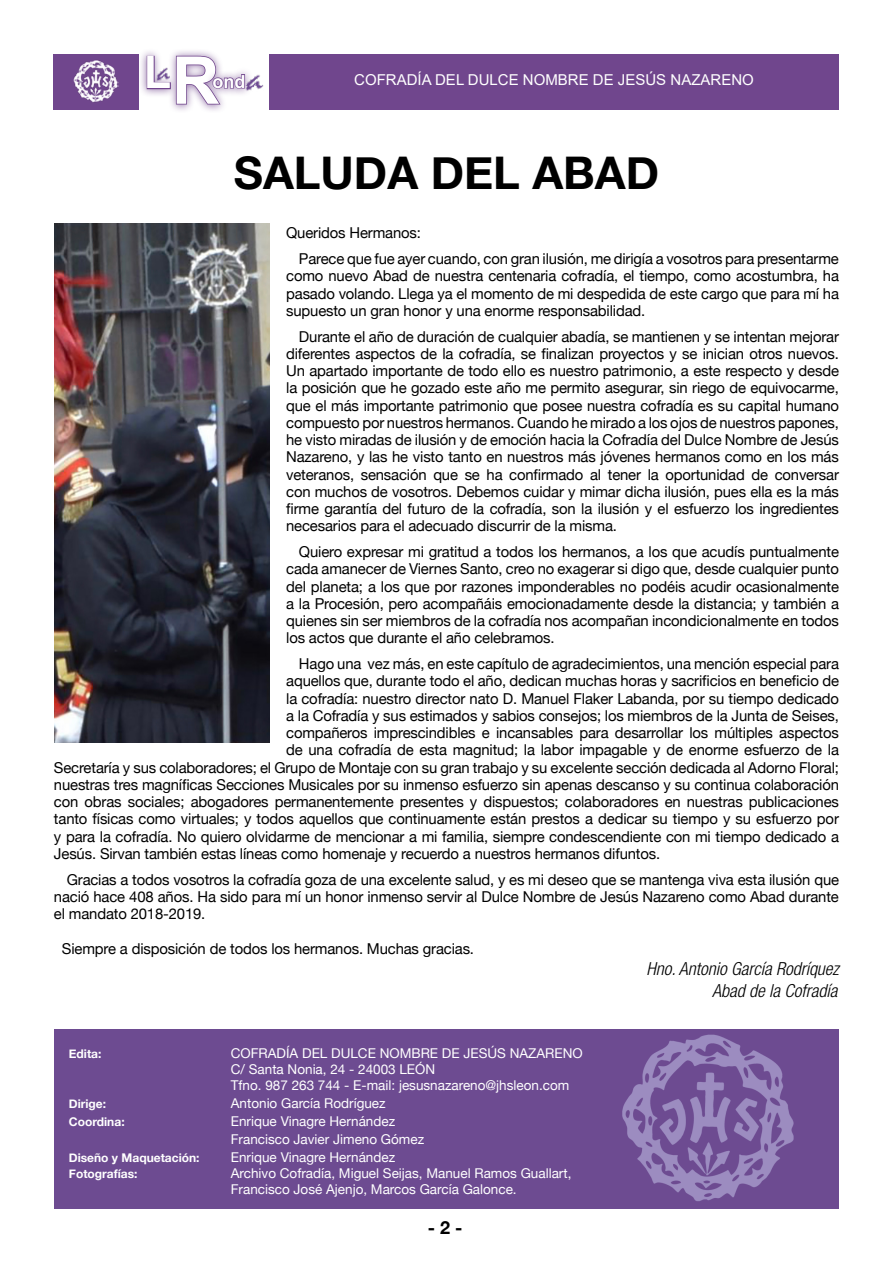
<style>
.page{position:relative;width:893px;height:1263px;background:#fff}
.page>*{position:absolute;margin:0;border:0;box-sizing:border-box;transform-origin:0 0}
.t1{font:700 45px "Helvetica Neue";color:#000}
.t2{font:700 45px "Arial";color:#fff}
.t3{font:italic 300 condensed 18px/21.6px "Helvetica Neue LT Std";color:#000;text-align:right}
.t4{font:700 18px "Arial";color:#fff}
.t5{font:700 18px "Helvetica Neue";color:#000}
.t6{font:15px/17.2px "Helvetica Neue";letter-spacing:-.01em;color:#000;text-align:justify}
.t7{font:15px "Arial";color:#fff}
.t8{font:13.5px/16.2px "Helvetica Neue";color:#fff}
.t9{font:700 12px "Helvetica Neue";color:#fff}
.s1{font-size:66px}
</style>
<div class="page">
<div style="left:54px;top:54px;width:85px;height:55px;background:#70468d"></div>
<div style="left:269px;top:54px;width:570px;height:55px;background:#70468d"></div>
<img style="left:74px;top:60px;width:44px;height:43px">
<img style="left:54px;top:1029px;width:785px;height:180px">
<div style="left:138px;top:48px;width:40px;height:50px;background:#70458c;opacity:.75"></div>
<div style="left:168px;top:49px;width:60px;height:64px;background:#70458c;opacity:.75"></div>
<svg style="left:146px;top:55px;width:100px;height:51px"></svg>
<img style="left:246px;top:75px;width:18px;height:17px">
<img style="left:54px;top:224px;width:215px;height:519px">
<h1 class="t2" style="left:144px;top:41px;width:77px">L<span class="s1">R</span></h1>
<p class="t4" style="left:212px;top:69px;width:34px">ond</p>
<p class="t7" style="left:354px;top:70px;width:401px">COFRADÍA DEL DULCE NOMBRE DE JESÚS NAZARENO</p>
<h1 class="t1" style="left:234px;top:145px;width:427px">SALUDA DEL ABAD</h1>
<p class="t6" style="left:299px;top:220px;width:541px;line-height:25.8px;text-indent:-13px">Queridos Hermanos:<br>Parece que fue ayer cuando, con gran ilusión, me dirigía a vosotros para presentarme</p>
<p class="t6" style="left:286px;top:267px;width:554px">como nuevo Abad de nuestra centenaria cofradía, el tiempo, como acostumbra, ha pasado volando. Llega ya el momento de mi despedida de este cargo que para mí ha supuesto un gran honor y una enorme responsabilidad.</p>
<p class="t6" style="left:286px;top:327px;width:554px;text-indent:13px">Durante el año de duración de cualquier abadía, se mantienen y se intentan mejorar diferentes aspectos de la cofradía, se finalizan proyectos y se inician otros nuevos.<br>Un apartado importante de todo ello es nuestro patrimonio, a este respecto y desde la posición que he gozado este año me permito asegurar, sin riego de equivocarme, que el más importante patrimonio que posee nuestra cofradía es su capital humano compuesto por nuestros hermanos. Cuando he mirado a los ojos de nuestros papones, he visto miradas de ilusión y de emoción hacia la Cofradía del Dulce Nombre de Jesús Nazareno, y las he visto tanto en nuestros más jóvenes hermanos como en los más veteranos, sensación que se ha confirmado al tener la oportunidad de conversar con muchos de vosotros. Debemos cuidar y mimar dicha ilusión, pues ella es la más firme garantía del futuro de la cofradía, son la ilusión y el esfuerzo los ingredientes necesarios para el adecuado discurrir de la misma.</p>
<p class="t6" style="left:286px;top:543px;width:554px;text-indent:13px">Quiero expresar mi gratitud a todos los hermanos, a los que acudís puntualmente cada amanecer de Viernes Santo, creo no exagerar si digo que, desde cualquier punto del planeta; a los que por razones imponderables no podéis acudir ocasionalmente a la Procesión, pero acompañáis emocionadamente desde la distancia; y también a quienes sin ser miembros de la cofradía nos acompañan incondicionalmente en todos los actos que durante el año celebramos.</p>
<p class="t6" style="left:299px;top:655px;width:542px">Hago una vez más, en este capítulo de agradecimientos, una mención especial para</p>
<p class="t6" style="left:286px;top:672px;width:554px">aquellos que, durante todo el año, dedican muchas horas y sacrificios en beneficio de</p>
<p class="t6" style="left:286px;top:689px;width:554px">la cofradía: nuestro director nato D. Manuel Flaker Labanda, por su tiempo dedicado</p>
<p class="t6" style="left:286px;top:707px;width:554px">a la Cofradía y sus estimados y sabios consejos; los miembros de la Junta de Seises,</p>
<p class="t6" style="left:286px;top:724px;width:554px">compañeros imprescindibles e incansables para desarrollar los múltiples aspectos</p>
<p class="t6" style="left:286px;top:741px;width:554px">de una cofradía de esta magnitud; la labor impagable y de enorme esfuerzo de la</p>
<p class="t6" style="left:54px;top:758px;width:786px">Secretaría y sus colaboradores; el Grupo de Montaje con su gran trabajo y su excelente sección dedicada al Adorno Floral;</p>
<p class="t6" style="left:54px;top:776px;width:786px">nuestras tres magníficas Secciones Musicales por su inmenso esfuerzo sin apenas descanso y su continua colaboración</p>
<p class="t6" style="left:54px;top:793px;width:786px">con obras sociales; abogadores permanentemente presentes y dispuestos; colaboradores en nuestras publicaciones</p>
<p class="t6" style="left:54px;top:810px;width:786px">tanto físicas como virtuales; y todos aquellos que continuamente están prestos a dedicar su tiempo y su esfuerzo por</p>
<p class="t6" style="left:54px;top:827px;width:786px">y para la cofradía. No quiero olvidarme de mencionar a mi familia, siempre condescendiente con mi tiempo dedicado a</p>
<p class="t6" style="left:54px;top:845px;width:608px">Jesús. Sirvan también estas líneas como homenaje y recuerdo a nuestros hermanos difuntos.</p>
<p class="t6" style="left:54px;top:870px;width:787px;text-indent:13px">Gracias a todos vosotros la cofradía goza de una excelente salud, y es mi deseo que se mantenga viva esta ilusión que nació hace 408 años. Ha sido para mí un honor inmenso servir al Dulce Nombre de Jesús Nazareno como Abad durante el mandato 2018-2019.</p>
<p class="t6" style="left:62px;top:939px;width:414px">Siempre a disposición de todos los hermanos. Muchas gracias.</p>
<p class="t3" style="left:646px;top:958px;width:194px">Hno. Antonio García Rodríquez<br>Abad de la Cofradía</p>
<p class="t9" style="left:69px;top:1046px;width:34px">Edita:</p>
<p class="t8" style="left:231px;top:1044px;width:353px">COFRADÍA DEL DULCE NOMBRE DE JESÚS NAZARENO<br>C/ Santa Nonia, 24 - 24003 LEÓN<br>Tfno. 987 263 744 - E-mail: jesusnazareno@jhsleon.com</p>
<p class="t9" style="left:69px;top:1096px;width:39px">Dirige:</p>
<p class="t8" style="left:231px;top:1095px;width:156px">Antonio García Rodríguez</p>
<p class="t9" style="left:69px;top:1114px;width:57px">Coordina:</p>
<p class="t8" style="left:231px;top:1112px;width:195px;line-height:18px">Enrique Vinagre Hernández<br>Francisco Javier Jimeno Gómez</p>
<p class="t9" style="left:69px;top:1150px;width:132px">Diseño y Maquetación:</p>
<p class="t8" style="left:231px;top:1149px;width:166px">Enrique Vinagre Hernández</p>
<p class="t9" style="left:69px;top:1166px;width:70px">Fotografías:</p>
<p class="t8" style="left:231px;top:1165px;width:342px">Archivo Cofradía, Miguel Seijas, Manuel Ramos Guallart,<br>Francisco José Ajenjo, Marcos García Galonce.</p>
<p class="t5" style="left:428px;top:1217px;width:36px">- 2 -</p>
</div>
